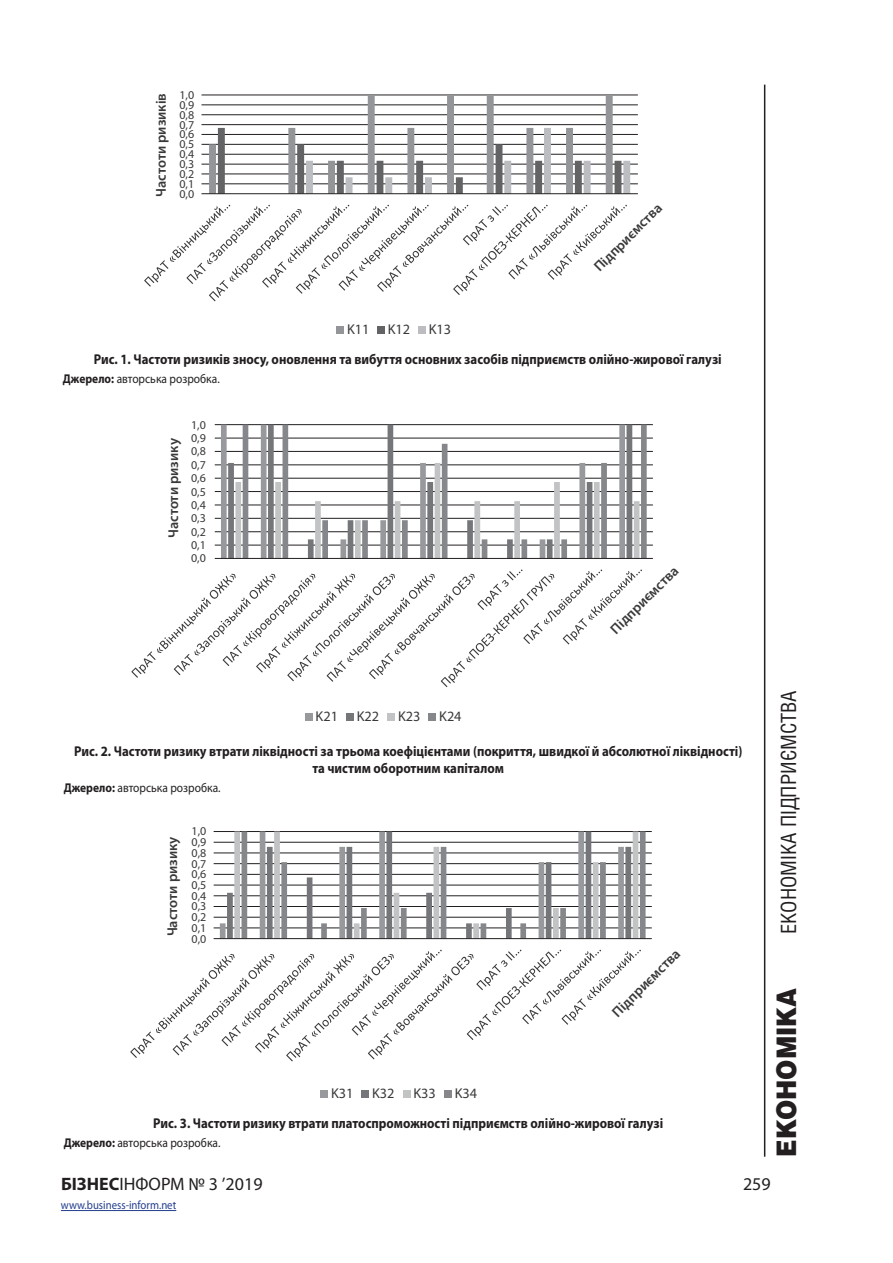
<style>
.page{position:relative;width:893px;height:1263px;background:#fff}
.page>*{position:absolute;margin:0;border:0;box-sizing:border-box;transform-origin:0 0}
.t1{font:900 27px "Helios";color:#231f20;scale:.9 1}
.t2{font:21px "Helios Cond";color:#231f20}
.t3{font:18px "Myriad Pro";color:#231f20}
.Title_table{font:700 14.25px/17.1px "Myriad Pro";color:#231f20;text-align:center;scale:.9 1}
.t4{font:600 14.25px "Myriad Pro";color:#3a393a}
.t5{font:14.25px "Myriad Pro";color:#3a393a}
.Snoska{font:12.75px "Myriad Pro";color:#231f20;scale:.9 1}
.t6{font:12px "Myriad Pro";color:#3a393a}
.t7{font:12px "Myriad Pro";color:#253f8e;scale:.9 1}
.s1{font-weight:700}
</style>
<div class="page">
<hr style="left:764px;top:85px;width:1px;height:1072px;background:#231f20">
<hr style="left:61px;top:1210px;width:115px;height:1px;background:#253f8e">
<hr style="left:202px;top:95px;width:436px;height:1px;background:#231f20">
<hr style="left:202px;top:104px;width:436px;height:1px;background:#231f20">
<hr style="left:202px;top:114px;width:436px;height:1px;background:#231f20">
<hr style="left:202px;top:124px;width:436px;height:1px;background:#231f20">
<hr style="left:202px;top:134px;width:436px;height:1px;background:#231f20">
<hr style="left:202px;top:144px;width:436px;height:1px;background:#231f20">
<hr style="left:202px;top:154px;width:436px;height:1px;background:#231f20">
<hr style="left:202px;top:164px;width:436px;height:1px;background:#231f20">
<hr style="left:202px;top:174px;width:436px;height:1px;background:#231f20">
<hr style="left:202px;top:183px;width:436px;height:1px;background:#231f20">
<svg style="left:209px;top:95px;width:421px;height:98px"></svg>
<hr style="left:202px;top:193px;width:436px;height:1px;background:#231f20">
<svg style="left:144px;top:205px;width:483px;height:96px"></svg>
<div style="left:337px;top:326px;width:7px;height:8px;background:#939598"></div>
<div style="left:377px;top:326px;width:8px;height:8px;background:#636366"></div>
<div style="left:418px;top:326px;width:8px;height:8px;background:#bcbdc0"></div>
<hr style="left:215px;top:424px;width:438px;height:1px;background:#231f20">
<hr style="left:215px;top:438px;width:438px;height:1px;background:#231f20">
<hr style="left:215px;top:451px;width:438px;height:1px;background:#231f20">
<hr style="left:215px;top:464px;width:438px;height:1px;background:#231f20">
<hr style="left:215px;top:478px;width:438px;height:1px;background:#231f20">
<hr style="left:215px;top:491px;width:438px;height:1px;background:#231f20">
<hr style="left:215px;top:505px;width:438px;height:1px;background:#231f20">
<hr style="left:215px;top:518px;width:438px;height:1px;background:#231f20">
<hr style="left:215px;top:531px;width:438px;height:1px;background:#231f20">
<hr style="left:215px;top:545px;width:438px;height:1px;background:#231f20">
<svg style="left:228px;top:425px;width:15px;height:133px"></svg>
<svg style="left:243px;top:425px;width:404px;height:133px"></svg>
<hr style="left:215px;top:558px;width:438px;height:1px;background:#231f20">
<svg style="left:131px;top:569px;width:511px;height:118px"></svg>
<div style="left:305px;top:714px;width:8px;height:7px;background:#97999c"></div>
<div style="left:346px;top:714px;width:8px;height:7px;background:#757679"></div>
<div style="left:387px;top:714px;width:8px;height:7px;background:#c2c3c5"></div>
<div style="left:429px;top:714px;width:7px;height:7px;background:#85878a"></div>
<hr style="left:214px;top:831px;width:438px;height:1px;background:#231f20">
<hr style="left:214px;top:842px;width:438px;height:1px;background:#231f20">
<hr style="left:214px;top:852px;width:438px;height:1px;background:#231f20">
<hr style="left:214px;top:863px;width:438px;height:1px;background:#231f20">
<hr style="left:214px;top:874px;width:438px;height:1px;background:#231f20">
<hr style="left:214px;top:885px;width:438px;height:1px;background:#231f20">
<hr style="left:214px;top:895px;width:438px;height:1px;background:#231f20">
<hr style="left:214px;top:906px;width:438px;height:1px;background:#231f20">
<hr style="left:214px;top:917px;width:438px;height:1px;background:#231f20">
<hr style="left:214px;top:927px;width:438px;height:1px;background:#231f20">
<svg style="left:220px;top:831px;width:426px;height:107px"></svg>
<hr style="left:214px;top:938px;width:438px;height:1px;background:#231f20">
<svg style="left:130px;top:950px;width:511px;height:111px"></svg>
<div style="left:320px;top:1090px;width:8px;height:8px;background:#97999c"></div>
<div style="left:362px;top:1090px;width:7px;height:8px;background:#757679"></div>
<div style="left:403px;top:1090px;width:7px;height:8px;background:#c2c3c5"></div>
<div style="left:444px;top:1090px;width:8px;height:8px;background:#85878a"></div>
<p class="t4" style="left:152px;top:197px;width:105px;rotate:-90deg">Частоти ризиків</p>
<p class="t6" style="left:179px;top:88px;width:16px">1,0</p>
<p class="t6" style="left:179px;top:97px;width:16px">0,9</p>
<p class="t6" style="left:179px;top:107px;width:16px">0,8</p>
<p class="t6" style="left:179px;top:117px;width:16px">0,7</p>
<p class="t6" style="left:179px;top:127px;width:16px">0,6</p>
<p class="t6" style="left:179px;top:137px;width:16px">0,5</p>
<p class="t6" style="left:179px;top:147px;width:16px">0,4</p>
<p class="t6" style="left:179px;top:157px;width:16px">0,3</p>
<p class="t6" style="left:179px;top:166px;width:16px">0,2</p>
<p class="t6" style="left:179px;top:176px;width:16px">0,1</p>
<p class="t6" style="left:179px;top:186px;width:16px">0,0</p>
<p class="t5" style="left:347px;top:321px;width:24px">K11</p>
<p class="t5" style="left:388px;top:321px;width:24px">K12</p>
<p class="t5" style="left:429px;top:321px;width:24px">K13</p>
<p class="t4" style="left:590px;top:262px;width:91px;rotate:-45deg">Підприємства</p>
<p class="Title_table" style="left:94px;top:350px;width:699px">Рис. 1. Частоти ризиків зносу, оновлення та вибуття основних засобів підприємств олійно-жирової галузі</p>
<p class="Snoska" style="left:63px;top:371px;width:176px"><span class="s1">Джерело:</span> авторська розробка.</p>
<p class="t4" style="left:164px;top:538px;width:101px;rotate:-90deg">Частоти ризику</p>
<p class="t6" style="left:191px;top:417px;width:16px">1,0</p>
<p class="t6" style="left:191px;top:431px;width:16px">0,9</p>
<p class="t6" style="left:191px;top:444px;width:16px">0,8</p>
<p class="t6" style="left:191px;top:457px;width:16px">0,7</p>
<p class="t6" style="left:191px;top:471px;width:16px">0,6</p>
<p class="t6" style="left:191px;top:484px;width:16px">0,5</p>
<p class="t6" style="left:191px;top:497px;width:16px">0,4</p>
<p class="t6" style="left:191px;top:511px;width:16px">0,3</p>
<p class="t6" style="left:191px;top:524px;width:16px">0,2</p>
<p class="t6" style="left:191px;top:538px;width:16px">0,1</p>
<p class="t6" style="left:191px;top:551px;width:16px">0,0</p>
<p class="t5" style="left:316px;top:708px;width:24px">K21</p>
<p class="t5" style="left:357px;top:708px;width:24px">K22</p>
<p class="t5" style="left:398px;top:708px;width:24px">K23</p>
<p class="t5" style="left:439px;top:708px;width:24px">K24</p>
<p class="t4" style="left:606px;top:625px;width:91px;rotate:-45deg">Підприємства</p>
<p class="Title_table" style="left:74px;top:742px;width:744px">Рис. 2. Частоти ризику втрати ліквідності за трьома коефіцієнтами (покриття, швидкої й абсолютної ліквідності) та чистим оборотним капіталом</p>
<p class="Snoska" style="left:64px;top:780px;width:176px"><span class="s1">Джерело:</span> авторська розробка.</p>
<p class="t4" style="left:163px;top:936px;width:101px;rotate:-90deg">Частоти ризику</p>
<p class="t6" style="left:192px;top:824px;width:16px">1,0</p>
<p class="t6" style="left:192px;top:835px;width:16px">0,9</p>
<p class="t6" style="left:192px;top:845px;width:16px">0,8</p>
<p class="t6" style="left:192px;top:856px;width:16px">0,7</p>
<p class="t6" style="left:192px;top:867px;width:16px">0,6</p>
<p class="t6" style="left:192px;top:877px;width:16px">0,5</p>
<p class="t6" style="left:192px;top:888px;width:16px">0,4</p>
<p class="t6" style="left:192px;top:899px;width:16px">0,3</p>
<p class="t6" style="left:192px;top:910px;width:16px">0,2</p>
<p class="t6" style="left:192px;top:920px;width:16px">0,1</p>
<p class="t6" style="left:192px;top:931px;width:16px">0,0</p>
<p class="t4" style="left:608px;top:1008px;width:91px;rotate:-45deg">Підприємства</p>
<p class="t5" style="left:331px;top:1084px;width:24px">K31</p>
<p class="t5" style="left:372px;top:1084px;width:24px">K32</p>
<p class="t5" style="left:413px;top:1084px;width:24px">K33</p>
<p class="t5" style="left:455px;top:1084px;width:24px">K34</p>
<p class="Title_table" style="left:153px;top:1114px;width:568px">Рис. 3. Частоти ризику втрати платоспроможності підприємств олійно-жирової галузі</p>
<p class="Snoska" style="left:64px;top:1135px;width:176px"><span class="s1">Джерело:</span> авторська розробка.</p>
<h2 class="t2" style="left:776px;top:934px;width:245px;rotate:-90deg">ЕКОНОМІКА ПІДПРИЄМСТВА</h2>
<h1 class="t1" style="left:769px;top:1157px;width:189px;rotate:-90deg">ЕКОНОМІКА</h1>
<p class="t3" style="left:61px;top:1173px;width:203px"><span class="s1">БІЗНЕС</span>ІНФОРМ № 3 ’2019</p>
<p class="t3" style="left:743px;top:1173px;width:29px">259</p>
<p class="t7" style="left:61px;top:1198px;width:130px">www.business-inform.net</p>
</div>
